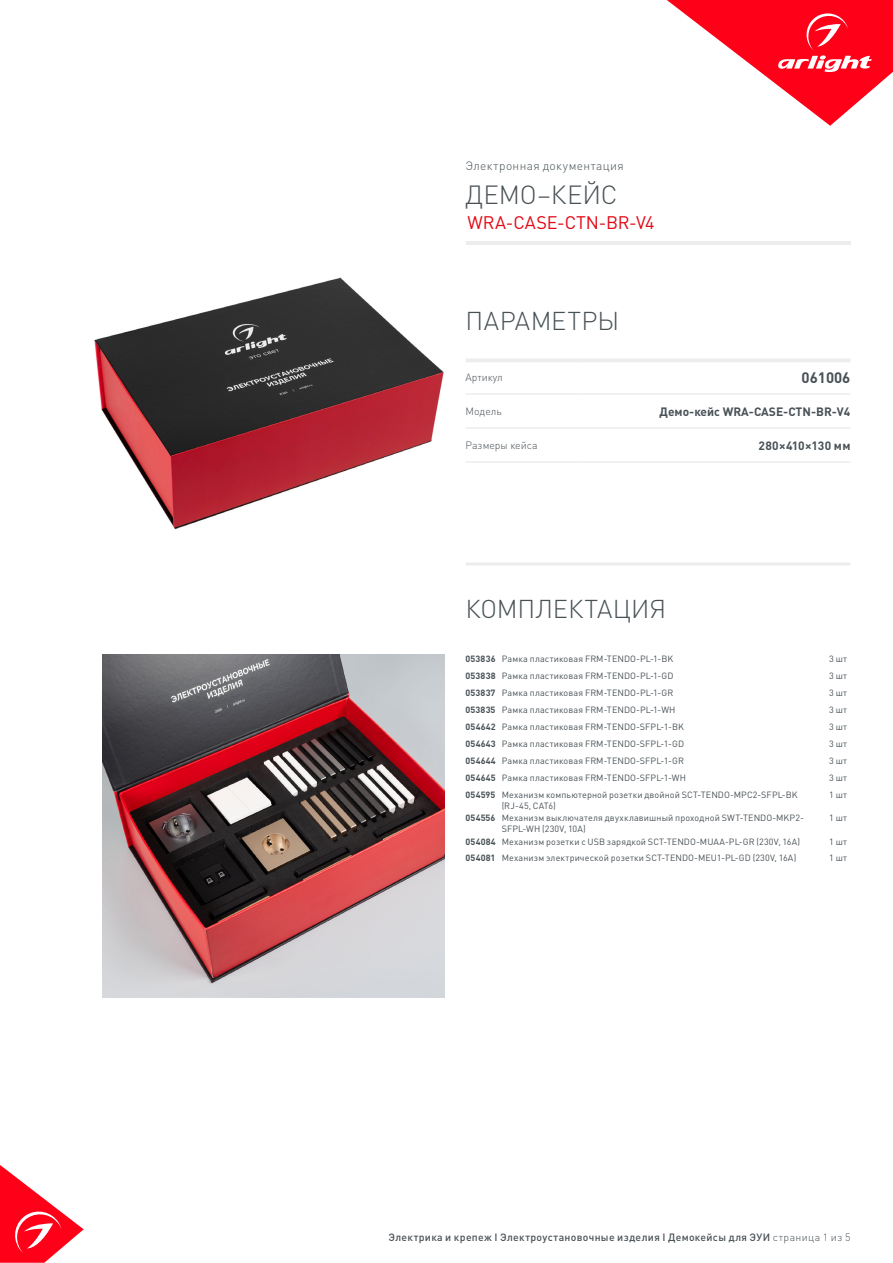
<style>
.page{position:relative;width:893px;height:1263px;background:#fff}
.page>*{position:absolute;margin:0;border:0;box-sizing:border-box;transform-origin:0 0}
.t1{font:300 25.95px "DIN Pro";letter-spacing:-.005em;color:#485156}
.t2{font:300 25.5px "DIN Pro";color:#485156}
.t3{font:18px "DIN Pro";letter-spacing:-.005em;color:#e30613}
.t4{font:700 15px "DIN Pro";color:#485156}
.t5{font:700 12px "DIN Pro";color:#485156}
.t6{font:300 12px "DIN Pro";letter-spacing:.03em;color:#485156}
.t7{font:700 12px "DIN Pro";letter-spacing:.02em;color:#485156}
.t8{font:500 10.5px "DIN Pro";letter-spacing:.03em;color:#485156}
.t9{font:300 10.5px "DIN Pro";color:#485156}
.t10{font:9px/10.8px "DIN Pro";letter-spacing:.015em;color:#485156}
.s1{font-weight:700}
.s2{font-weight:300}
</style>
<div class="page">
<svg style="left:0;top:1165px;width:84px;height:98px"></svg>
<svg style="left:667px;top:0;width:226px;height:126px"></svg>
<hr style="left:466px;top:242px;width:384px;height:3px;background:#ededed">
<hr style="left:466px;top:358px;width:112px;height:4px;background:#ededed">
<hr style="left:578px;top:358px;width:272px;height:4px;background:#ededed">
<hr style="left:466px;top:393px;width:112px;height:2px;background:#ededed">
<hr style="left:578px;top:393px;width:272px;height:2px;background:#ededed">
<hr style="left:466px;top:427px;width:112px;height:2px;background:#ededed">
<hr style="left:578px;top:427px;width:272px;height:2px;background:#ededed">
<hr style="left:466px;top:461px;width:112px;height:2px;background:#ededed">
<hr style="left:578px;top:461px;width:272px;height:2px;background:#ededed">
<img style="left:94px;top:277px;width:350px;height:253px">
<hr style="left:466px;top:562px;width:384px;height:3px;background:#ededed">
<img style="left:102px;top:655px;width:342px;height:342px">
<div style="left:94px;top:53px;width:613px;height:21px;background:#fff"></div>
<h3 class="t6" style="left:466px;top:158px;width:160px">Электронная документация</h3>
<h1 class="t1" style="left:466px;top:177px;width:154px">ДЕМО–КЕЙС</h1>
<h3 class="t3" style="left:467px;top:211px;width:189px">WRA-CASE-CTN-BR-V4</h3>
<h2 class="t2" style="left:466px;top:303px;width:155px">ПАРАМЕТРЫ</h2>
<p class="t9" style="left:466px;top:370px;width:39px">Артикул</p>
<h3 class="t4" style="left:802px;top:367px;width:50px">061006</h3>
<p class="t9" style="left:466px;top:404px;width:38px">Модель</p>
<h3 class="t5" style="left:660px;top:403px;width:192px">Демо-кейс WRA-CASE-CTN-BR-V4</h3>
<p class="t9" style="left:466px;top:438px;width:73px">Размеры кейса</p>
<h3 class="t7" style="left:759px;top:437px;width:93px">280×410×130 мм</h3>
<h2 class="t2" style="left:466px;top:591px;width:202px">КОМПЛЕКТАЦИЯ</h2>
<p class="t10" style="left:466px;top:653px;width:209px"><span class="s1">053836</span> Рамка пластиковая FRM-TENDO-PL-1-BK</p>
<p class="t10" style="left:829px;top:653px;width:19px">3 шт</p>
<p class="t10" style="left:466px;top:670px;width:209px"><span class="s1">053838</span> Рамка пластиковая FRM-TENDO-PL-1-GD</p>
<p class="t10" style="left:829px;top:670px;width:19px">3 шт</p>
<p class="t10" style="left:466px;top:687px;width:209px"><span class="s1">053837</span> Рамка пластиковая FRM-TENDO-PL-1-GR</p>
<p class="t10" style="left:829px;top:687px;width:19px">3 шт</p>
<p class="t10" style="left:466px;top:704px;width:211px"><span class="s1">053835</span> Рамка пластиковая FRM-TENDO-PL-1-WH</p>
<p class="t10" style="left:829px;top:704px;width:19px">3 шт</p>
<p class="t10" style="left:466px;top:721px;width:220px"><span class="s1">054642</span> Рамка пластиковая FRM-TENDO-SFPL-1-BK</p>
<p class="t10" style="left:829px;top:721px;width:19px">3 шт</p>
<p class="t10" style="left:466px;top:738px;width:220px"><span class="s1">054643</span> Рамка пластиковая FRM-TENDO-SFPL-1-GD</p>
<p class="t10" style="left:829px;top:738px;width:19px">3 шт</p>
<p class="t10" style="left:466px;top:755px;width:220px"><span class="s1">054644</span> Рамка пластиковая FRM-TENDO-SFPL-1-GR</p>
<p class="t10" style="left:829px;top:755px;width:19px">3 шт</p>
<p class="t10" style="left:466px;top:772px;width:222px"><span class="s1">054645</span> Рамка пластиковая FRM-TENDO-SFPL-1-WH</p>
<p class="t10" style="left:829px;top:772px;width:19px">3 шт</p>
<p class="t10" style="left:502px;top:789px;width:297px;text-indent:-36px"><span class="s1">054595</span> Механизм компьютерной розетки двойной SCT-TENDO-MPC2-SFPL-BK (RJ-45, CAT6)</p>
<p class="t10" style="left:829px;top:789px;width:19px">1 шт</p>
<p class="t10" style="left:502px;top:812px;width:304px;text-indent:-36px"><span class="s1">054556</span> Механизм выключателя двухклавишный проходной SWT-TENDO-MKP2-<br>SFPL-WH (230V, 10A)</p>
<p class="t10" style="left:829px;top:812px;width:19px">1 шт</p>
<p class="t10" style="left:466px;top:836px;width:336px"><span class="s1">054084</span> Механизм розетки с USB зарядкой SCT-TENDO-MUAA-PL-GR (230V, 16A)</p>
<p class="t10" style="left:829px;top:836px;width:19px">1 шт</p>
<p class="t10" style="left:466px;top:852px;width:332px"><span class="s1">054081</span> Механизм электрической розетки SCT-TENDO-MEU1-PL-GD (230V, 16A)</p>
<p class="t10" style="left:829px;top:852px;width:19px">1 шт</p>
<p class="t8" style="left:389px;top:1230px;width:463px">Электрика и крепеж I Электроустановочные изделия I Демокейсы для ЭУИ <span class="s2">страница 1 из 5</span></p>
</div>
